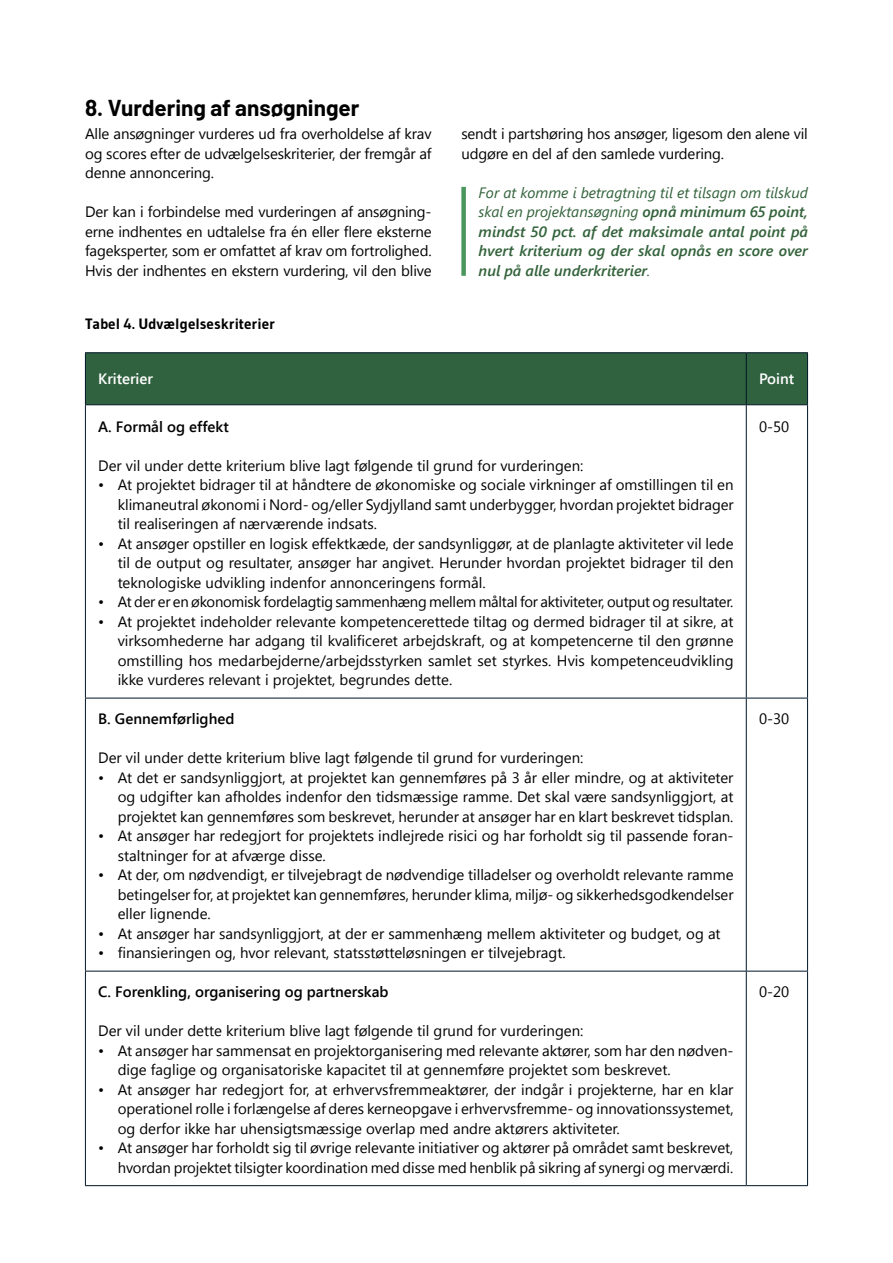
<style>
.page{position:relative;width:893px;height:1263px;background:#fff}
.page>*{position:absolute;margin:0;border:0;box-sizing:border-box;transform-origin:0 0}
.mellemrubrik_1_linje{font:700 22.5px "Barlow";color:#000}
.brød_bullets{font:15px/19.5px "Segoe UI";color:#000;text-align:justify}
.brød{font:15px/19.5px "Segoe UI";letter-spacing:-.01em;color:#000}
.brød-2{font:italic 600 15px/19.5px "Segoe UI";color:#34633c;text-align:justify}
.brød-3{font:600 15px "Segoe UI";color:#000}
.diagramheader{font:700 15px "Gudea";color:#000}
.tabel_head_2{font:600 15px "Segoe UI";color:#fff}
.s1{font-weight:400}
</style>
<div class="page">
<div style="left:461px;top:187px;width:5px;height:89px;background:#4b965c"></div>
<div style="left:86px;top:353px;width:721px;height:51px;background:#30623f"></div>
<hr style="left:85px;top:698px;width:661px;height:1px;background:#011627">
<hr style="left:746px;top:698px;width:62px;height:1px;background:#011627">
<hr style="left:85px;top:971px;width:661px;height:1px;background:#011627">
<hr style="left:746px;top:971px;width:62px;height:1px;background:#011627">
<hr style="left:85px;top:405px;width:1px;height:293px;background:#011627">
<hr style="left:746px;top:405px;width:1px;height:293px;background:#011627">
<hr style="left:807px;top:405px;width:1px;height:293px;background:#011627">
<hr style="left:85px;top:698px;width:1px;height:273px;background:#011627">
<hr style="left:746px;top:698px;width:1px;height:273px;background:#011627">
<hr style="left:807px;top:698px;width:1px;height:273px;background:#011627">
<hr style="left:85px;top:971px;width:1px;height:214px;background:#011627">
<hr style="left:746px;top:971px;width:1px;height:214px;background:#011627">
<hr style="left:807px;top:971px;width:1px;height:214px;background:#011627">
<hr style="left:85px;top:1185px;width:661px;height:1px;background:#011627">
<hr style="left:746px;top:1185px;width:62px;height:1px;background:#011627">
<hr style="left:85px;top:352px;width:661px;height:1px;background:#011627">
<hr style="left:85px;top:353px;width:1px;height:51px;background:#011627">
<hr style="left:746px;top:352px;width:62px;height:1px;background:#011627">
<hr style="left:746px;top:353px;width:1px;height:51px;background:#011627">
<hr style="left:807px;top:353px;width:1px;height:51px;background:#011627">
<hr style="left:85px;top:404px;width:661px;height:1px;background:#011627">
<hr style="left:746px;top:404px;width:62px;height:1px;background:#011627">
<h1 class="mellemrubrik_1_linje" style="left:85px;top:91px;width:276px">8. Vurdering af ansøgninger</h1>
<p class="brød" style="left:85px;top:124px;width:348px;text-align:justify">Alle ansøgninger vurderes ud fra overholdelse af krav og scores efter de udvælgelseskriterier, der fremgår af denne annoncering.</p>
<p class="brød" style="left:85px;top:202px;width:348px">Der kan i forbindelse med vurderingen af ansøgning&shy;erne indhentes en udtalelse fra én eller flere eksterne fageksperter, som er omfattet af krav om fortrolighed.<br>Hvis der indhentes en ekstern vurdering, vil den blive</p>
<h2 class="diagramheader" style="left:85px;top:315px;width:191px">Tabel 4. Udvælgelseskriterier</h2>
<p class="brød" style="left:461px;top:124px;width:348px">sendt i partshøring hos ansøger, ligesom den alene vil udgøre en del af den samlede vurdering.</p>
<p class="brød-2" style="left:479px;top:180px;width:331px"><span class="s1">For at komme i betragtning til et tilsagn om tilskud skal en projektansøgning</span> opnå minimum 65 point, mindst 50 pct. af det maksimale antal point på hvert kriterium og der skal opnås en score over nul på alle underkriterier<span class="s1">.</span></p>
<p class="tabel_head_2" style="left:98px;top:368px;width:56px">Kriterier</p>
<p class="tabel_head_2" style="left:759px;top:368px;width:37px">Point</p>
<p class="brød-3" style="left:98px;top:416px;width:132px">A. Formål og effekt</p>
<p class="brød" style="left:98px;top:455px;width:487px">Der vil under dette kriterium blive lagt følgende til grund for vurderingen:</p>
<p class="brød_bullets" style="left:118px;top:475px;width:618px;text-indent:-20px">• At projektet bidrager til at håndtere de økonomiske og sociale virkninger af omstillingen til en klimaneutral økonomi i Nord- og/eller Sydjylland samt underbygger, hvordan projektet bidrager til realiseringen af nærværende indsats.</p>
<p class="brød_bullets" style="left:118px;top:533px;width:617px;text-indent:-20px">• At ansøger opstiller en logisk effektkæde, der sandsynliggør, at de planlagte aktiviteter vil lede til de output og resultater, ansøger har angivet. Herunder hvordan projektet bidrager til den teknologiske udvikling indenfor annonceringens formål.</p>
<p class="brød_bullets" style="left:98px;top:592px;width:637px">• At der er en økonomisk fordelagtig sammenhæng mellem måltal for aktiviteter, output og resultater.</p>
<p class="brød_bullets" style="left:118px;top:611px;width:617px;text-indent:-20px">• At projektet indeholder relevante kompetencerettede tiltag og dermed bidrager til at sikre, at virksomhederne har adgang til kvalificeret arbejdskraft, og at kompetencerne til den grønne omstilling hos medarbejderne/arbejdsstyrken samlet set styrkes. Hvis kompetenceudvikling ikke vurderes relevant i projektet, begrundes dette.</p>
<p class="brød" style="left:759px;top:416px;width:32px">0-50</p>
<p class="brød-3" style="left:98px;top:708px;width:138px">B. Gennemførlighed</p>
<p class="brød" style="left:98px;top:748px;width:487px">Der vil under dette kriterium blive lagt følgende til grund for vurderingen:</p>
<p class="brød_bullets" style="left:118px;top:767px;width:617px;text-indent:-20px">• At det er sandsynliggjort, at projektet kan gennemføres på 3 år eller mindre, og at aktiviteter og udgifter kan afholdes indenfor den tidsmæssige ramme. Det skal være sandsynliggjort, at projektet kan gennemføres som beskrevet, herunder at ansøger har en klart beskrevet tidsplan.</p>
<p class="brød_bullets" style="left:118px;top:826px;width:617px;text-indent:-20px">• At ansøger har redegjort for projektets indlejrede risici og har forholdt sig til passende foran&shy;staltninger for at afværge disse.</p>
<p class="brød_bullets" style="left:118px;top:865px;width:617px;text-indent:-20px">• At der, om nødvendigt, er tilvejebragt de nødvendige tilladelser og overholdt relevante ramme betingelser for, at projektet kan gennemføres, herunder klima, miljø- og sikkerhedsgodkendelser eller lignende.</p>
<p class="brød_bullets" style="left:98px;top:923px;width:624px">• At ansøger har sandsynliggjort, at der er sammenhæng mellem aktiviteter og budget, og at</p>
<p class="brød_bullets" style="left:98px;top:943px;width:469px">• finansieringen og, hvor relevant, statsstøtteløsningen er tilvejebragt.</p>
<p class="brød-3" style="left:98px;top:981px;width:292px">C. Forenkling, organisering og partnerskab</p>
<p class="brød" style="left:98px;top:1021px;width:487px">Der vil under dette kriterium blive lagt følgende til grund for vurderingen:</p>
<p class="brød_bullets" style="left:118px;top:1040px;width:617px;text-indent:-20px">• At ansøger har sammensat en projektorganisering med relevante aktører, som har den nødven&shy;dige faglige og organisatoriske kapacitet til at gennemføre projektet som beskrevet.</p>
<p class="brød_bullets" style="left:118px;top:1079px;width:617px;text-indent:-20px">• At ansøger har redegjort for, at erhvervsfremmeaktører, der indgår i projekterne, har en klar operationel rolle i forlængelse af deres kerneopgave i erhvervsfremme- og innovationssystemet, og derfor ikke har uhensigtsmæssige overlap med andre aktørers aktiviteter.</p>
<p class="brød_bullets" style="left:98px;top:1138px;width:637px;text-align:right">• At ansøger har forholdt sig til øvrige relevante initiativer og aktører på området samt beskrevet, hvordan projektet tilsigter koordination med disse med henblik på sikring af synergi og merværdi.</p>
<p class="brød" style="left:759px;top:709px;width:32px">0-30</p>
<p class="brød" style="left:759px;top:982px;width:32px">0-20</p>
</div>
